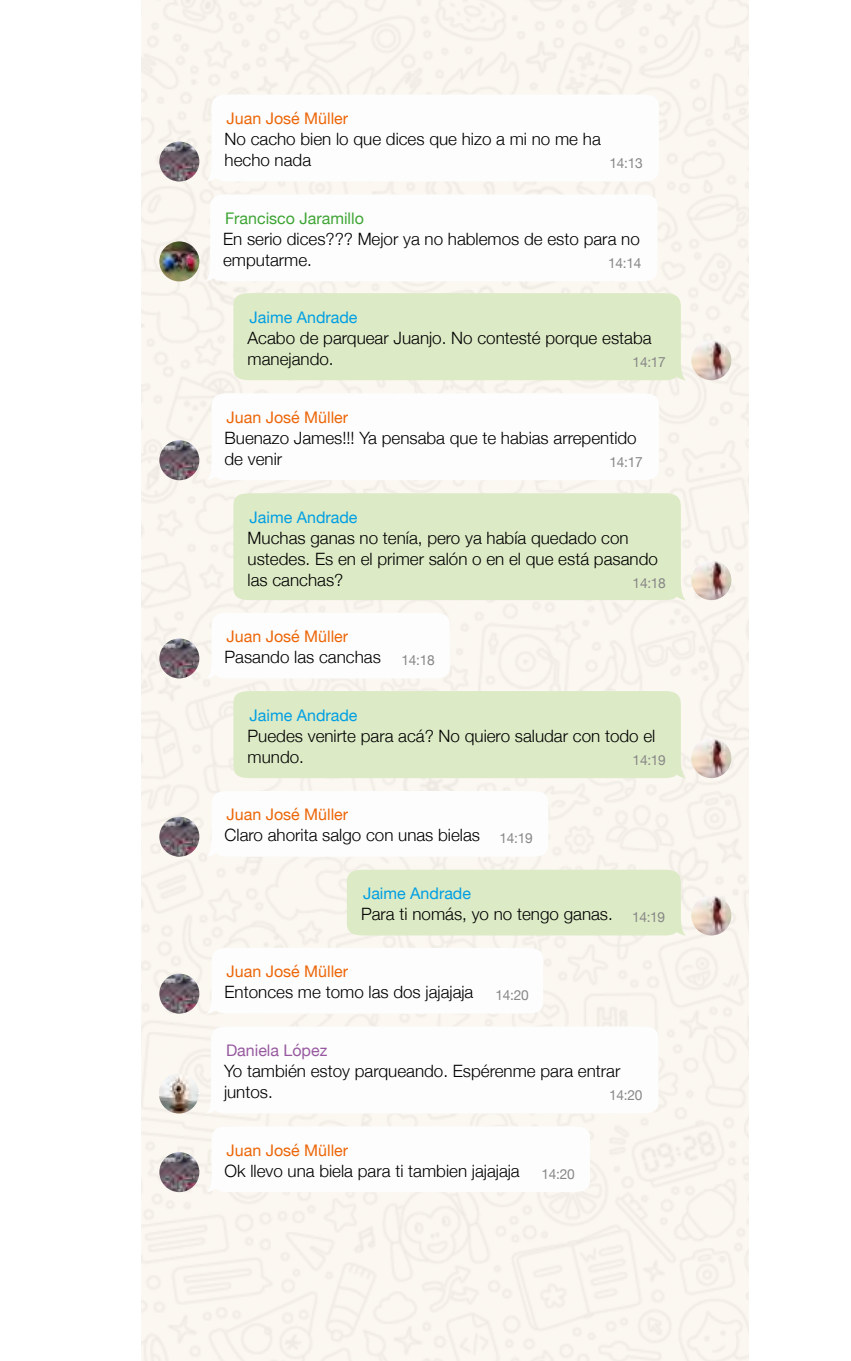
<style>
.page{position:relative;width:851px;height:1361px;background:#fff}
.page>*{position:absolute;margin:0;border:0;box-sizing:border-box;transform-origin:0 0}
.t1{font:300 17px/21px "Helvetica Neue";color:#000}
.t2{font:16px "Helvetica Neue";color:#ec6608}
.t3{font:16px "Helvetica Neue";color:#009fe3}
.t4{font:16px "Helvetica Neue";color:#3fa535}
.t5{font:16px "Helvetica Neue";color:#975aa0}
.t6{font:14px "Helvetica Neue";letter-spacing:-.02em;color:#878787}
</style>
<div class="page">
<img style="left:142px;top:0;width:606px;height:1361px">
<img style="left:159px;top:142px;width:40px;height:40px;border-radius:20px">
<svg style="left:206px;top:94px;width:453px;height:88px"></svg>
<img style="left:159px;top:241px;width:40px;height:40px;border-radius:20px">
<svg style="left:205px;top:194px;width:452px;height:88px"></svg>
<img style="left:691px;top:340px;width:40px;height:40px;border-radius:20px">
<div style="left:233px;top:293px;width:453px;height:88px;background:#dceac5"></div>
<img style="left:159px;top:440px;width:40px;height:40px;border-radius:20px">
<svg style="left:206px;top:393px;width:453px;height:88px"></svg>
<img style="left:691px;top:560px;width:40px;height:40px;border-radius:20px">
<div style="left:233px;top:493px;width:453px;height:107px;background:#dceac5"></div>
<img style="left:159px;top:638px;width:40px;height:40px;border-radius:20px">
<svg style="left:206px;top:613px;width:244px;height:66px"></svg>
<img style="left:691px;top:738px;width:40px;height:40px;border-radius:20px">
<div style="left:233px;top:691px;width:453px;height:87px;background:#dceac5"></div>
<img style="left:159px;top:817px;width:40px;height:40px;border-radius:20px">
<svg style="left:206px;top:791px;width:342px;height:66px"></svg>
<img style="left:691px;top:895px;width:40px;height:40px;border-radius:20px">
<div style="left:347px;top:869px;width:339px;height:67px;background:#dceac5"></div>
<img style="left:159px;top:973px;width:40px;height:40px;border-radius:20px">
<svg style="left:206px;top:948px;width:337px;height:66px"></svg>
<img style="left:159px;top:1074px;width:40px;height:39px">
<svg style="left:206px;top:1026px;width:452px;height:88px"></svg>
<img style="left:159px;top:1152px;width:40px;height:40px;border-radius:20px">
<svg style="left:206px;top:1126px;width:384px;height:66px"></svg>
<p class="t2" style="left:226px;top:107px;width:123px">Juan José Müller</p>
<p class="t1" style="left:224px;top:127px;width:378px">No cacho bien lo que dices que hizo a mi no me ha hecho nada</p>
<p class="t6" style="left:609px;top:153px;width:35px">14:13</p>
<p class="t4" style="left:225px;top:206px;width:140px">Francisco Jaramillo</p>
<p class="t1" style="left:223px;top:227px;width:418px">En serio dices??? Mejor ya no hablemos de esto para no emputarme.</p>
<p class="t6" style="left:608px;top:253px;width:35px">14:14</p>
<p class="t3" style="left:249px;top:305px;width:109px">Jaime Andrade</p>
<p class="t1" style="left:247px;top:326px;width:405px">Acabo de parquear Juanjo. No contesté porque estaba manejando.</p>
<p class="t6" style="left:632px;top:351px;width:35px">14:17</p>
<p class="t2" style="left:226px;top:405px;width:123px">Juan José Müller</p>
<p class="t1" style="left:224px;top:426px;width:413px">Buenazo James!!! Ya pensaba que te habias arrepentido de venir</p>
<p class="t6" style="left:609px;top:451px;width:35px">14:17</p>
<p class="t3" style="left:249px;top:505px;width:109px">Jaime Andrade</p>
<p class="t1" style="left:247px;top:526px;width:411px">Muchas ganas no tenía, pero ya había quedado con ustedes. Es en el primer salón o en el que está pasando las canchas?</p>
<p class="t6" style="left:632px;top:572px;width:35px">14:18</p>
<p class="t2" style="left:226px;top:625px;width:123px">Juan José Müller</p>
<p class="t1" style="left:224px;top:645px;width:212px">Pasando las canchas <sub>14:18</sub></p>
<p class="t3" style="left:249px;top:703px;width:109px">Jaime Andrade</p>
<p class="t1" style="left:247px;top:724px;width:409px">Puedes venirte para acá? No quiero saludar con todo el mundo.</p>
<p class="t6" style="left:632px;top:749px;width:35px">14:19</p>
<p class="t2" style="left:226px;top:803px;width:123px">Juan José Müller</p>
<p class="t1" style="left:224px;top:823px;width:309px">Claro ahorita salgo con unas bielas <sub>14:19</sub></p>
<p class="t3" style="left:363px;top:882px;width:109px">Jaime Andrade</p>
<p class="t1" style="left:361px;top:902px;width:306px">Para ti nomás, yo no tengo ganas. <sub>14:19</sub></p>
<p class="t2" style="left:226px;top:960px;width:123px">Juan José Müller</p>
<p class="t1" style="left:224px;top:980px;width:250px">Entonces me tomo las dos jajajaja</p>
<p class="t6" style="left:495px;top:985px;width:35px">14:20</p>
<p class="t5" style="left:226px;top:1038px;width:103px">Daniela López</p>
<p class="t1" style="left:224px;top:1059px;width:398px">Yo también estoy parqueando. Espérenme para entrar juntos.</p>
<p class="t6" style="left:609px;top:1085px;width:35px">14:20</p>
<p class="t2" style="left:226px;top:1138px;width:123px">Juan José Müller</p>
<p class="t1" style="left:224px;top:1159px;width:297px">Ok llevo una biela para ti tambien jajajaja</p>
<p class="t6" style="left:541px;top:1163px;width:35px">14:20</p>
</div>
